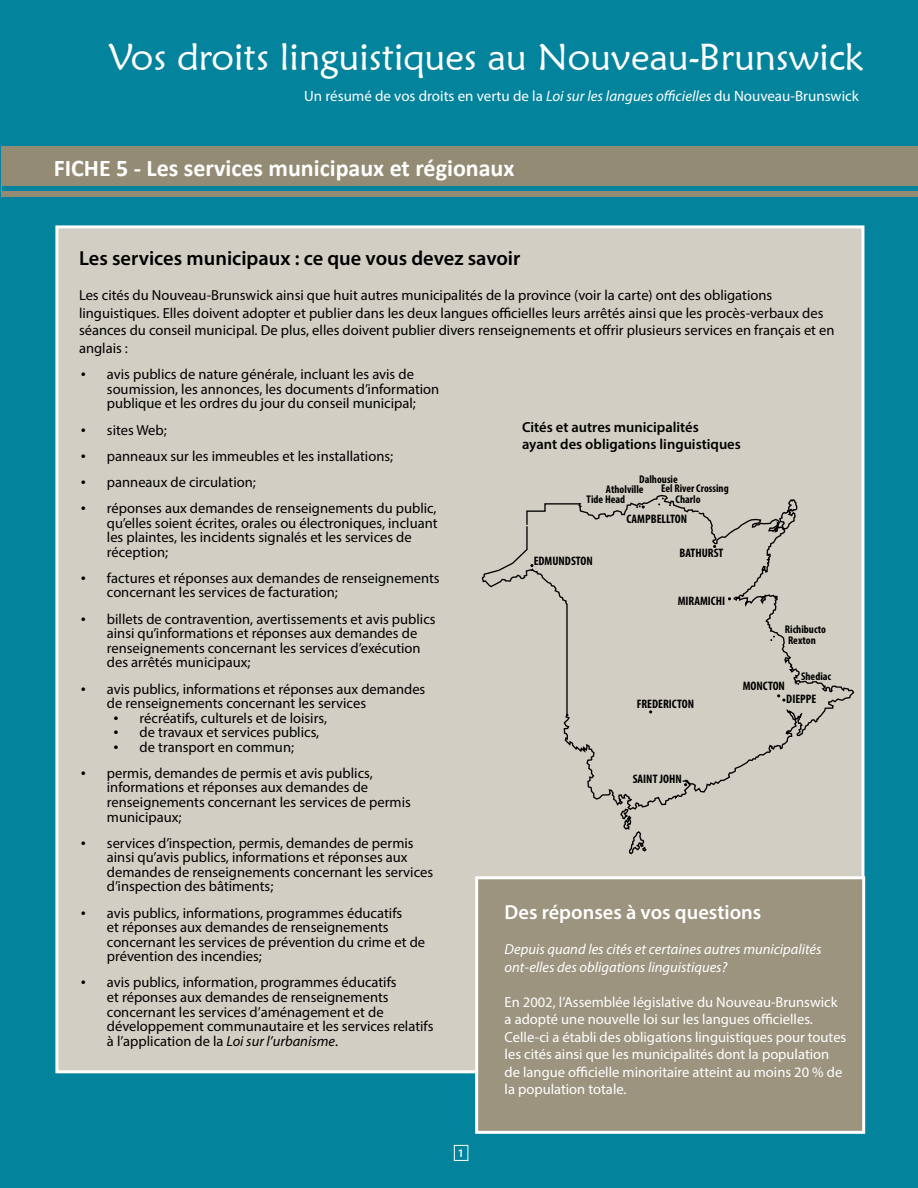
<style>
.page{position:relative;width:918px;height:1188px;background:#03839c}
.page>*{position:absolute;margin:0;border:0;box-sizing:border-box;transform-origin:0 0}
.t1{font:37.5px "Maiandra GD";color:#fff}
.t2{font:700 24px "Calibri";color:#fff}
.t3{font:600 20.4px "Myriad Pro";color:#000}
.t4{font:600 20.4px "Myriad Pro";color:#fff}
.t5{font:15px "Myriad Pro";color:#fff}
.t6{font:14.55px/14.5px "Myriad Pro";color:#000}
.t7{font:14.55px/17.4px "Myriad Pro";color:#fff}
.t8{font:italic 14.55px/17.4px "Myriad Pro";color:#fff}
.t9{font:600 14.55px/17.4px "Myriad Pro";color:#000}
.t10{font:700 condensed 12.3px "Myriad Pro";color:#000}
.t11{font:600 11.7px "Myriad Pro";color:#fff}
.t12{font:700 condensed 11.25px/9.6px "Myriad Pro";color:#000}
.s1{font-style:italic}
.s2{font-family:"Times New Roman"}
</style>
<div class="page">
<div style="left:55px;top:225px;width:809px;height:848px;background:#d2cec3;border:3px solid #fff"></div>
<div style="left:475px;top:876px;width:390px;height:258px;background:#9c947f;border:3px solid #fff"></div>
<svg style="left:482px;top:499px;width:372px;height:355px"></svg>
<svg style="left:777px;top:694px;width:8px;height:8px"></svg>
<svg style="left:770px;top:636px;width:5px;height:5px"></svg>
<svg style="left:526px;top:495px;width:174px;height:31px"></svg>
<div style="left:454px;top:1145px;width:14px;height:16px;background:#03839c;border:1px solid #fff"></div>
<div style="left:2px;top:146px;width:916px;height:51px;background:#938b74"></div>
<hr style="left:2px;top:187px;width:916px;height:4px;background:#03839c">
<h1 class="t1" style="left:109px;top:34px;width:757px">Vos droits linguistiques au Nouveau-Brunswick</h1>
<p class="t5" style="left:304px;top:87px;width:556px">Un résumé de vos droits en vertu de la <span class="s1">Loi sur les langues officielles</span> du Nouveau-Brunswick</p>
<h2 class="t2" style="left:54px;top:153px;width:462px">FICHE 5 - Les services municipaux et régionaux</h2>
<h3 class="t3" style="left:79px;top:245px;width:443px">Les services municipaux : ce que vous devez savoir</h3>
<p class="t6" style="left:79px;top:286px;width:757px;line-height:17.4px">Les cités du Nouveau-Brunswick ainsi que huit autres municipalités de la province (voir la carte) ont des obligations linguistiques. Elles doivent adopter et publier dans les deux langues officielles leurs arrêtés ainsi que les procès-verbaux des séances du conseil municipal. De plus, elles doivent publier divers renseignements et offrir plusieurs services en français et en anglais :</p>
<p class="t6" style="left:107px;top:367px;width:334px;text-indent:-26px"><span class="s2">•</span> avis publics de nature générale, incluant les avis de soumission, les annonces, les documents d’information publique et les ordres du jour du conseil municipal;</p>
<p class="t6" style="left:81px;top:422px;width:88px"><span class="s2">•</span> sites Web;</p>
<p class="t6" style="left:81px;top:448px;width:314px"><span class="s2">•</span> panneaux sur les immeubles et les installations;</p>
<p class="t6" style="left:81px;top:475px;width:177px"><span class="s2">•</span> panneaux de circulation;</p>
<p class="t6" style="left:107px;top:501px;width:332px;text-indent:-26px"><span class="s2">•</span> réponses aux demandes de renseignements du public, qu’elles soient écrites, orales ou électroniques, incluant les plaintes, les incidents signalés et les services de réception;</p>
<p class="t6" style="left:107px;top:571px;width:334px;text-indent:-26px"><span class="s2">•</span> factures et réponses aux demandes de renseignements concernant les services de facturation;</p>
<p class="t6" style="left:107px;top:611px;width:330px;text-indent:-26px"><span class="s2">•</span> billets de contravention, avertissements et avis publics ainsi qu’informations et réponses aux demandes de renseignements concernant les services d’exécution des arrêtés municipaux;</p>
<p class="t6" style="left:107px;top:681px;width:320px;text-indent:-26px"><span class="s2">•</span> avis publics, informations et réponses aux demandes de renseignements concernant les services</p>
<p class="t6" style="left:113px;top:710px;width:215px"><span class="s2">•</span> récréatifs, culturels et de loisirs,</p>
<p class="t6" style="left:113px;top:725px;width:207px"><span class="s2">•</span> de travaux et services publics,</p>
<p class="t6" style="left:113px;top:739px;width:182px"><span class="s2">•</span> de transport en commun;</p>
<p class="t6" style="left:107px;top:766px;width:305px;text-indent:-26px"><span class="s2">•</span> permis, demandes de permis et avis publics, informations et réponses aux demandes de renseignements concernant les services de permis municipaux;</p>
<p class="t6" style="left:107px;top:835px;width:328px;text-indent:-26px"><span class="s2">•</span> services d’inspection, permis, demandes de permis ainsi qu’avis publics, informations et réponses aux demandes de renseignements concernant les services d’inspection des bâtiments;</p>
<p class="t6" style="left:107px;top:905px;width:320px;text-indent:-26px"><span class="s2">•</span> avis publics, informations, programmes éducatifs<br>et réponses aux demandes de renseignements concernant les services de prévention du crime et de prévention des incendies;</p>
<p class="t6" style="left:107px;top:975px;width:328px;text-indent:-26px"><span class="s2">•</span> avis publics, information, programmes éducatifs<br>et réponses aux demandes de renseignements concernant les services d’aménagement et de développement communautaire et les services relatifs à l’application de la <span class="s1">Loi sur l’urbanisme</span>.</p>
<p class="t11" style="left:458px;top:1146px;width:8px">1</p>
<p class="t9" style="left:522px;top:418px;width:220px">Cités et autres municipalités<br>ayant des obligations linguistiques</p>
<p class="t12" style="left:639px;top:474px;width:40px">Dalhousie</p>
<p class="t10" style="left:627px;top:512px;width:62px">CAMPBELLTON</p>
<p class="t10" style="left:534px;top:553px;width:61px">EDMUNDSTON</p>
<p class="t12" style="left:661px;top:484px;width:69px">Eel River Crossing</p>
<p class="t12" style="left:587px;top:484px;width:59px;text-indent:19px">Atholville<br>Tide Head</p>
<p class="t12" style="left:676px;top:494px;width:26px">Charlo</p>
<p class="t10" style="left:680px;top:545px;width:45px">BATHURST</p>
<p class="t10" style="left:678px;top:593px;width:49px">MIRAMICHI</p>
<p class="t10" style="left:637px;top:696px;width:59px">FREDERICTON</p>
<p class="t12" style="left:785px;top:624px;width:43px">Richibucto</p>
<p class="t12" style="left:801px;top:671px;width:32px">Shediac</p>
<p class="t12" style="left:788px;top:636px;width:29px">Rexton</p>
<p class="t10" style="left:743px;top:678px;width:44px">MONCTON</p>
<p class="t10" style="left:786px;top:691px;width:32px">DIEPPE</p>
<p class="t10" style="left:633px;top:771px;width:50px">SAINT JOHN</p>
<h3 class="t4" style="left:505px;top:900px;width:258px">Des réponses à vos questions</h3>
<p class="t8" style="left:505px;top:940px;width:319px">Depuis quand les cités et certaines autres municipalités ont-elles des obligations linguistiques?</p>
<p class="t7" style="left:505px;top:993px;width:343px">En 2002, l’Assemblée législative du Nouveau-Brunswick a adopté une nouvelle loi sur les langues officielles.<br>Celle-ci a établi des obligations linguistiques pour toutes les cités ainsi que les municipalités dont la population de langue officielle minoritaire atteint au moins 20 % de la population totale.</p>
</div>
